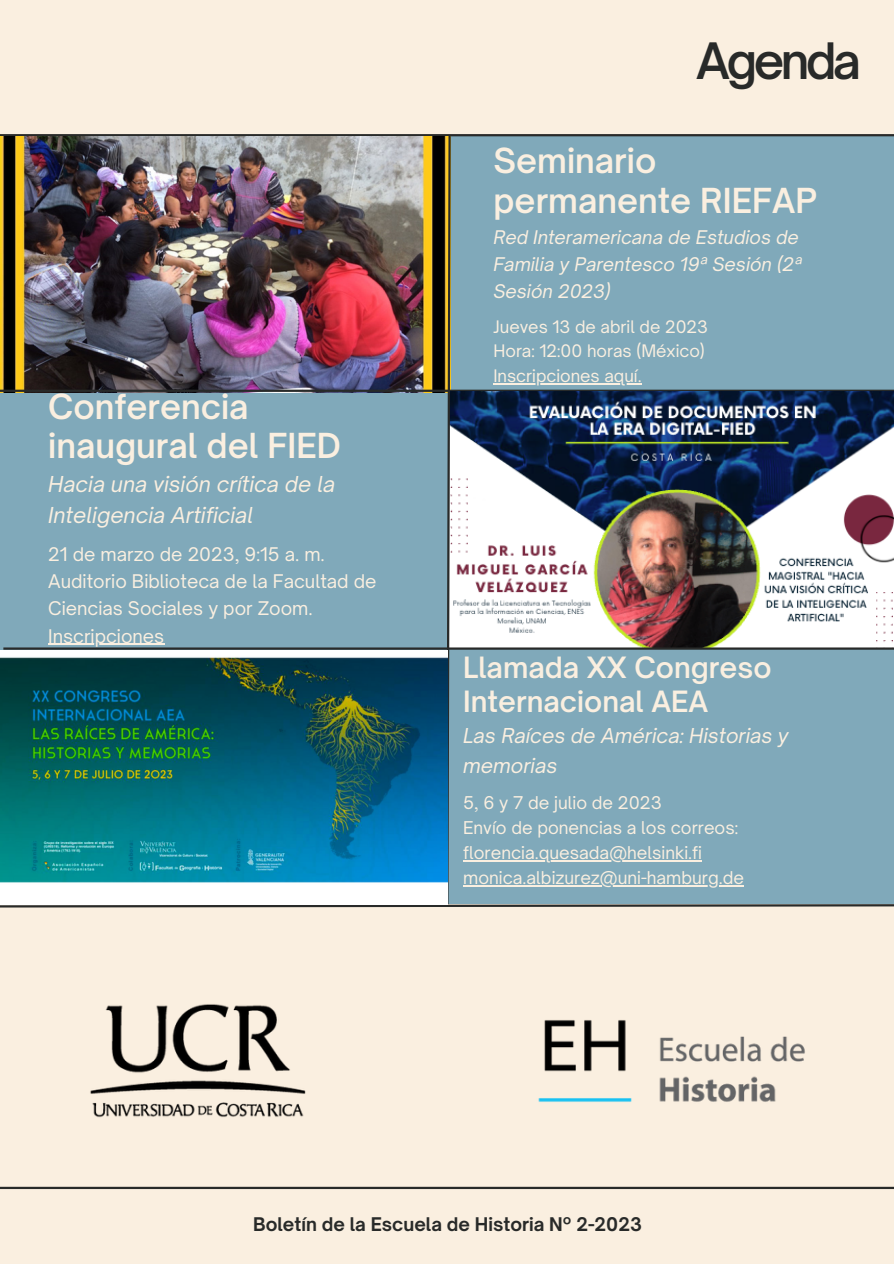
<style>
.page{position:relative;width:894px;height:1264px;background:#fff}
.page>*{position:absolute;margin:0;border:0;box-sizing:border-box;transform-origin:0 0}
.t1{font:600 48px "Open Sauce One";letter-spacing:-.075em;color:#282a29}
.t2{font:600 33px/39.5px "Open Sauce One";color:#faefe0}
.t3{font:600 28.05px/33.8px "Open Sauce One";color:#faefe0}
.t4{font:italic 21px/31.5px "Open Sauce One";color:#faefe0}
.t5{font:italic 19.65px/29.5px "Open Sauce One";color:#faefe0}
.t6{font:18px/27px "Open Sauce One";color:#faefe0}
.t7{font:italic 18px/27px "Open Sauce One";color:#faefe0}
.t8{font:700 18px "Open Sauce One";color:#282a29}
.t9{font:16.8px/25.3px "Open Sauce One";color:#faefe0}
.t10{font:16.5px/24.8px "Open Sauce One";color:#faefe0}
</style>
<div class="page">
<div style="left:0;top:0;width:893px;height:1263px;background:#faefe0"></div>
<hr style="left:0;top:1186px;width:893px;height:2px;background:#282a29">
<img style="left:0;top:134px;width:893px;height:774px">
<img style="left:538px;top:1020px;width:267px;height:82px">
<img style="left:90px;top:1004px;width:216px;height:113px">
<hr style="left:3px;top:647px;width:890px;height:2px;background:#282a29">
<img style="left:0;top:651px;width:447px;height:253px">
<hr style="left:493px;top:383px;width:148px;height:1px;background:#faefe0">
<hr style="left:48px;top:643px;width:116px;height:1px;background:#faefe0">
<hr style="left:463px;top:860px;width:238px;height:1px;background:#faefe0">
<hr style="left:463px;top:885px;width:280px;height:1px;background:#faefe0">
<h1 class="t1" style="left:696px;top:31px;width:166px">Agenda</h1>
<h2 class="t2" style="left:493px;top:141px;width:325px">Seminario permanente RIEFAP</h2>
<h2 class="t2" style="left:48px;top:386px;width:294px">Conferencia inaugural del FIED</h2>
<p class="t4" style="left:48px;top:468px;width:288px">Hacia una visión crítica de la<br>Inteligencia Artificial</p>
<p class="t6" style="left:48px;top:541px;width:330px">21 de marzo de 2023, 9:15 a. m.<br>Auditorio Biblioteca de la Facultad de<br>Ciencias Sociales y por Zoom.<br>Inscripciones</p>
<p class="t7" style="left:493px;top:224px;width:310px">Red Interamericana de Estudios de<br>Familia y Parentesco 19ª Sesión (2ª<br>Sesión 2023)</p>
<p class="t10" style="left:493px;top:314px;width:216px">Jueves 13 de abril de 2023<br>Hora: 12:00 horas (México)<br>Inscripciones aquí.</p>
<h3 class="t3" style="left:463px;top:650px;width:310px">Llamada XX Congreso<br>Internacional AEA</h3>
<p class="t5" style="left:463px;top:721px;width:327px">Las Raíces de América: Historias y memorias</p>
<p class="t9" style="left:463px;top:789px;width:282px">5, 6 y 7 de julio de 2023<br>Envío de ponencias a los correos: florencia.quesada@helsinki.fi monica.albizurez@uni-hamburg.de</p>
<p class="t8" style="left:253px;top:1213px;width:390px">Boletín de la Escuela de Historia Nº 2-2023</p>
</div>
